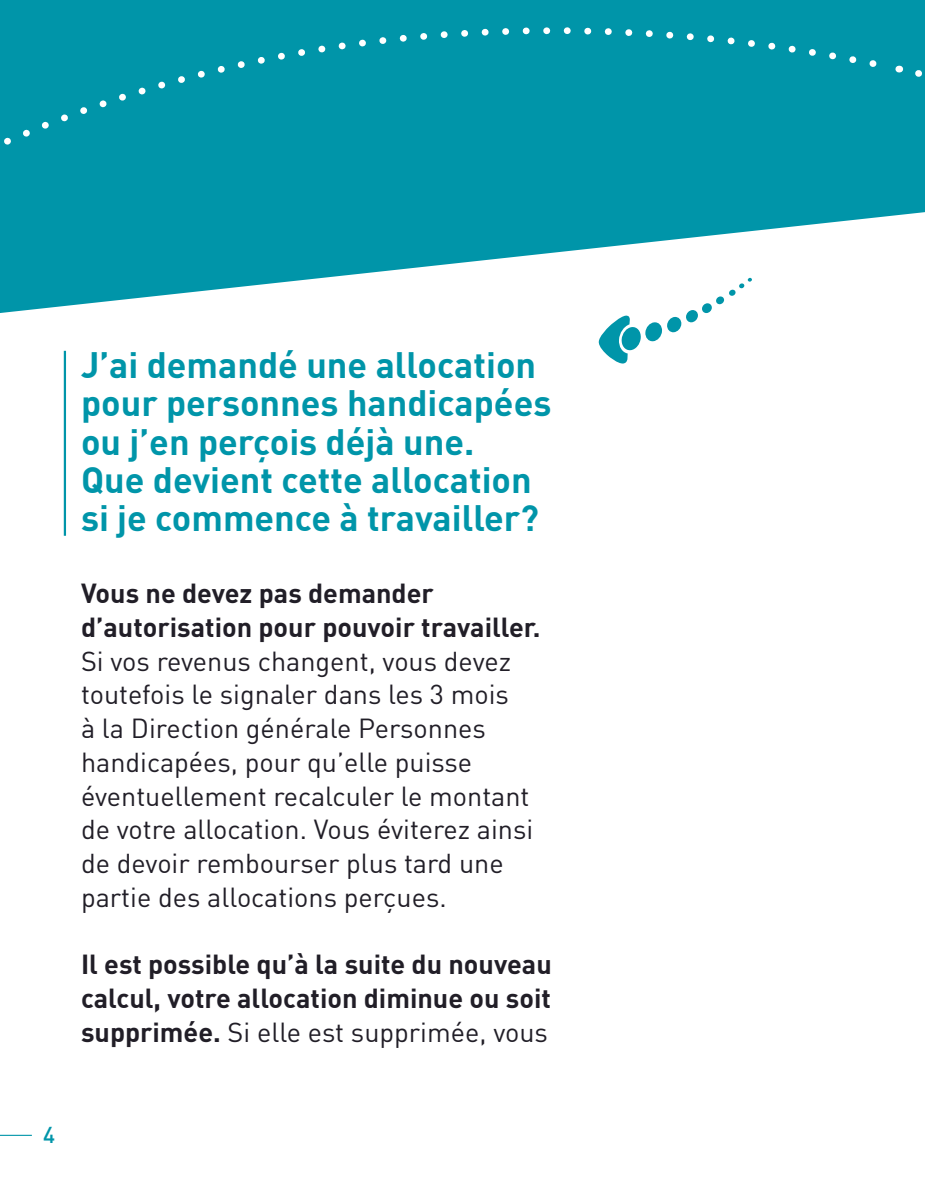
<style>
.page{position:relative;width:925px;height:1180px;background:#fff}
.page>*{position:absolute;margin:0;border:0;box-sizing:border-box;transform-origin:0 0}
.t1{font:700 36px/38.2px "DIN";color:#0095a9}
.t2{font:27px/33.8px "DIN";color:#211e27}
.t3{font:700 27px/33.8px "DIN";color:#211e27}
.t4{font:500 22.5px "DIN";color:#0095a9}
.s1{font-weight:400}
</style>
<div class="page">
<hr style="left:0;top:1135px;width:32px;height:1px;background:#0095a9">
<hr style="left:64px;top:351px;width:2px;height:185px;background:#0095a9">
<svg style="left:0;top:0;width:897px;height:381px"></svg>
<div style="left:910px;top:0;width:15px;height:206px;background:#0095a9"></div>
<div style="left:621px;top:327px;width:20px;height:24px;background:#0095a9;border-radius:50%"></div>
<div style="left:645px;top:322px;width:17px;height:20px;background:#0095a9;border-radius:50%"></div>
<div style="left:667px;top:317px;width:14px;height:16px;background:#0095a9;border-radius:50%"></div>
<div style="left:686px;top:310px;width:12px;height:13px;background:#0095a9;border-radius:50%"></div>
<div style="left:702px;top:303px;width:10px;height:10px;background:#0095a9;border-radius:50%"></div>
<div style="left:716px;top:296px;width:8px;height:8px;background:#0095a9;border-radius:50%"></div>
<svg style="left:729px;top:278px;width:23px;height:18px"></svg>
<svg style="left:598px;top:315px;width:32px;height:49px"></svg>
<h1 class="t1" style="left:81px;top:344px;width:472px">J’ai demandé une allocation pour personnes handicapées ou j’en perçois déjà une.<br>Que devient cette allocation si je commence à travailler?</h1>
<p class="t3" style="left:81px;top:575px;width:461px">Vous ne devez pas demander d’autorisation pour pouvoir travailler.</p>
<p class="t2" style="left:81px;top:644px;width:454px">Si vos revenus changent, vous devez toutefois le signaler dans les 3 mois<br>à la Direction générale Personnes handicapées, pour qu’elle puisse éventuellement recalculer le montant de votre allocation. Vous éviterez ainsi de devoir rembourser plus tard une partie des allocations perçues.</p>
<p class="t3" style="left:81px;top:947px;width:472px;text-align:justify">Il est possible qu’à la suite du nouveau calcul, votre allocation diminue ou soit supprimée. <span class="s1">Si elle est supprimée, vous</span></p>
<p class="t4" style="left:43px;top:1121px;width:13px">4</p>
</div>
